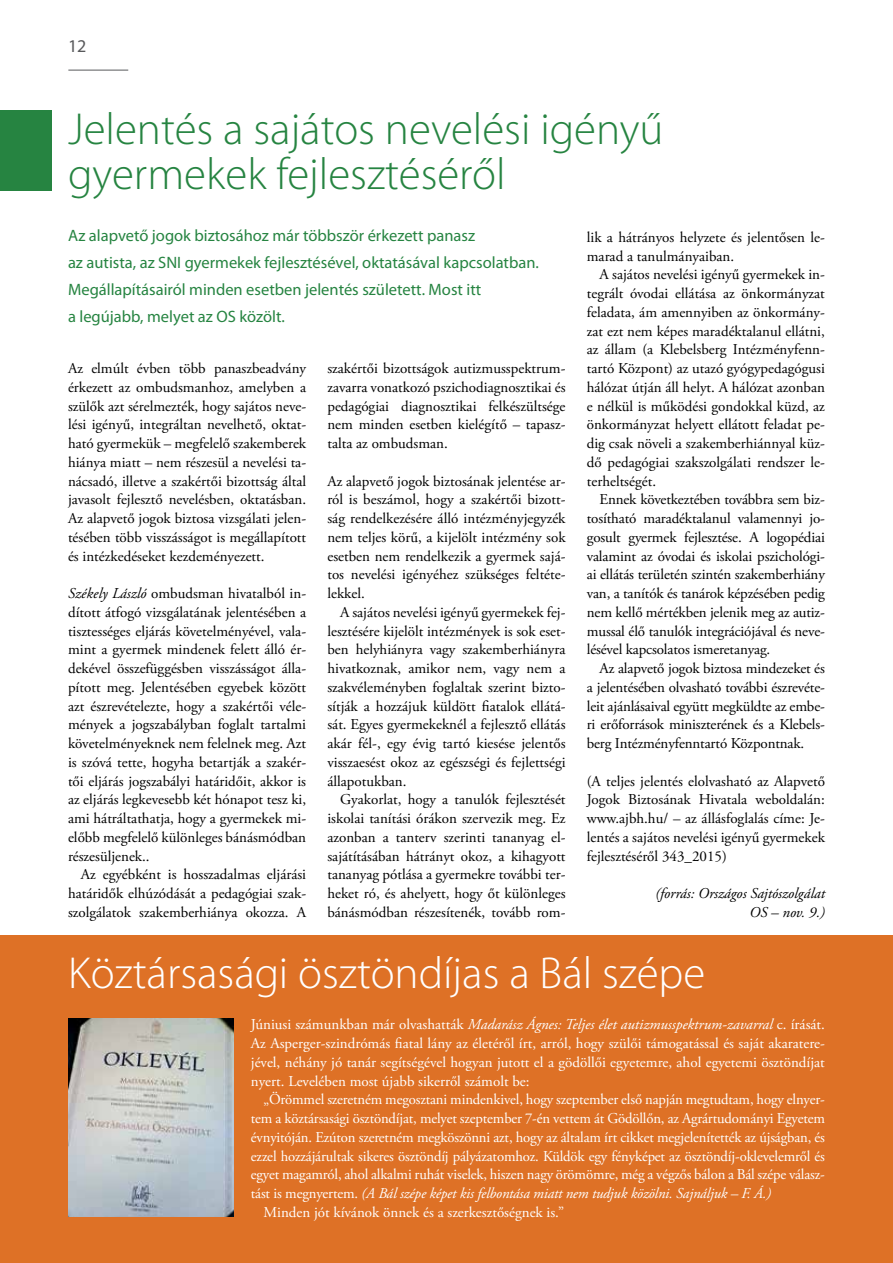
<style>
.page{position:relative;width:893px;height:1263px;background:#fff}
.page>*{position:absolute;margin:0;border:0;box-sizing:border-box;transform-origin:0 0}
.t1{font:300 45px/45px "Myriad Pro";color:#268441}
.t2{font:300 45px "Myriad Pro";color:#fff}
.t3{font:18px "Myriad Pro";color:#58595b}
.t4{font:16.5px/27px "Myriad Pro";color:#268441}
.t5{font:15px/18.8px "Adobe Garamond Pro";color:#000;text-align:justify}
.t6{font:15px/18.8px "Adobe Garamond Pro";letter-spacing:-.01em;color:#fff;text-align:justify}
.t7{font:italic 15px "Adobe Garamond Pro";letter-spacing:-.01em;color:#fff}
.t8{font:italic 15px/18.8px "Adobe Garamond Pro";color:#000;text-align:right}
.s1{font-style:italic}
.s2{font-style:normal}
</style>
<div class="page">
<hr style="left:68px;top:70px;width:60px;height:1px;background:#58595b">
<div style="left:0;top:111px;width:51px;height:80px;background:#268441"></div>
<div style="left:0;top:936px;width:893px;height:327px;background:#de7126"></div>
<img style="left:68px;top:1018px;width:166px;height:199px">
<p class="t3" style="left:68px;top:35px;width:20px">12</p>
<h1 class="t1" style="left:68px;top:106px;width:597px">Jelentés a sajátos nevelési igényű gyermekek fejlesztéséről</h1>
<p class="t4" style="left:68px;top:222px;width:472px">Az alapvető jogok biztosához már többször érkezett panasz<br>az autista, az SNI gyermekek fejlesztésével, oktatásával kapcsolatban.<br>Megállapításairól minden esetben jelentés született. Most itt<br>a legújabb, melyet az OS közölt.</p>
<p class="t5" style="left:587px;top:228px;width:240px">lik a hátrányos helyzete és jelentősen le&shy;marad a tanulmányaiban.</p>
<p class="t5" style="left:587px;top:266px;width:240px;text-indent:13px">A sajátos nevelési igényű gyermekek in&shy;tegrált óvodai ellátása az önkormányzat feladata, ám amennyiben az önkormány&shy;zat ezt nem képes maradéktalanul ellátni, az állam (a Klebelsberg Intézményfenn&shy;tartó Központ) az utazó gyógypedagógusi hálózat útján áll helyt. A hálózat azonban e nélkül is működési gondokkal küzd, az önkormányzat helyett ellátott feladat pe&shy;dig csak növeli a szakemberhiánnyal küz&shy;dő pedagógiai szakszolgálati rendszer le&shy;terheltségét.</p>
<p class="t5" style="left:587px;top:491px;width:240px;text-indent:13px">Ennek következtében továbbra sem biz&shy;tosítható maradéktalanul valamennyi jo&shy;gosult gyermek fejlesztése. A logopédiai valamint az óvodai és iskolai pszichológi&shy;ai ellátás területén szintén szakemberhiány van, a tanítók és tanárok képzésében pedig nem kellő mértékben jelenik meg az autiz&shy;mussal élő tanulók integrációjával és neve&shy;lésével kapcsolatos ismeretanyag.</p>
<p class="t5" style="left:587px;top:659px;width:240px;text-indent:13px">Az alapvető jogok biztosa mindezeket és a jelentésében olvasható további észrevéte&shy;leit ajánlásaival együtt megküldte az embe&shy;ri erőforrások miniszterének és a Klebels&shy;berg Intézményfenntartó Központnak.</p>
<p class="t5" style="left:587px;top:772px;width:240px">(A teljes jelentés elolvasható az Alapvető Jogok Biztosának Hivatala weboldalán: www.ajbh.hu/ – az állásfoglalás címe: Je&shy;lentés a sajátos nevelési igényű gyermekek fejlesztéséről 343_2015)</p>
<p class="t8" style="left:655px;top:884px;width:171px">(forrás: Országos Sajtószolgálat<br>OS – nov. 9.)</p>
<p class="t5" style="left:68px;top:359px;width:240px">Az elmúlt évben több panaszbeadvány érkezett az ombudsmanhoz, amelyben a szülők azt sérelmezték, hogy sajátos neve&shy;lési igényű, integráltan nevelhető, oktat&shy;ható gyermekük – megfelelő szakemberek hiánya miatt – nem részesül a nevelési ta&shy;nácsadó, illetve a szakértői bizottság által javasolt fejlesztő nevelésben, oktatásban.<br>Az alapvető jogok biztosa vizsgálati jelen&shy;tésében több visszásságot is megállapított és intézkedéseket kezdeményezett.</p>
<p class="t5" style="left:68px;top:584px;width:240px"><span class="s1">Székely László</span> ombudsman hivatalból in&shy;dított átfogó vizsgálatának jelentésében a tisztességes eljárás követelményével, vala&shy;mint a gyermek mindenek felett álló ér&shy;dekével összefüggésben visszásságot álla&shy;pított meg. Jelentésében egyebek között azt észrevételezte, hogy a szakértői véle&shy;mények a jogszabályban foglalt tartalmi követelményeknek nem felelnek meg. Azt is szóvá tette, hogyha betartják a szakér&shy;tői eljárás jogszabályi határidőit, akkor is az eljárás legkevesebb két hónapot tesz ki, ami hátráltathatja, hogy a gyermekek mi&shy;előbb megfelelő különleges bánásmódban részesüljenek..</p>
<p class="t5" style="left:68px;top:866px;width:240px;text-indent:13px">Az egyébként is hosszadalmas eljárási határidők elhúzódását a pedagógiai szak&shy;szolgálatok szakemberhiánya okozza. A</p>
<p class="t5" style="left:327px;top:359px;width:240px">szakértői bizottságok autizmusspektrum&shy;zavarra vonatkozó pszichodiagnosztikai és pedagógiai diagnosztikai felkészültsége nem minden esetben kielégítő – tapasz&shy;talta az ombudsman.</p>
<p class="t5" style="left:327px;top:472px;width:240px">Az alapvető jogok biztosának jelentése ar&shy;ról is beszámol, hogy a szakértői bizott&shy;ság rendelkezésére álló intézményjegyzék nem teljes körű, a kijelölt intézmény sok esetben nem rendelkezik a gyermek sajá&shy;tos nevelési igényéhez szükséges feltéte&shy;lekkel.</p>
<p class="t5" style="left:327px;top:603px;width:240px;text-indent:13px">A sajátos nevelési igényű gyermekek fej&shy;lesztésére kijelölt intézmények is sok eset&shy;ben helyhiányra vagy szakemberhiányra hivatkoznak, amikor nem, vagy nem a szakvéleményben foglaltak szerint bizto&shy;sítják a hozzájuk küldött fiatalok ellátá&shy;sát. Egyes gyermekeknél a fejlesztő ellátás akár fél-, egy évig tartó kiesése jelentős visszaesést okoz az egészségi és fejlettségi állapotukban.</p>
<p class="t5" style="left:327px;top:791px;width:240px;text-indent:13px">Gyakorlat, hogy a tanulók fejlesztését iskolai tanítási órákon szervezik meg. Ez azonban a tanterv szerinti tananyag el&shy;sajátításában hátrányt okoz, a kihagyott tananyag pótlása a gyermekre további ter&shy;heket ró, és ahelyett, hogy őt különleges bánásmódban részesítenék, tovább rom-</p>
<h1 class="t2" style="left:68px;top:946px;width:639px">Köztársasági ösztöndíjas a Bál szépe</h1>
<p class="t6" style="left:251px;top:1016px;width:576px">Júniusi számunkban már olvashatták <span class="s1">Madarász Ágnes: Teljes élet autizmusspektrum-zavarral</span> c. írását.<br>Az Asperger-szindrómás fiatal lány az életéről írt, arról, hogy szülői támogatással és saját akaratere&shy;jével, néhány jó tanár segítségével hogyan jutott el a gödöllői egyetemre, ahol egyetemi ösztöndíjat nyert. Levelében most újabb sikerről számolt be:</p>
<p class="t6" style="left:264px;top:1091px;width:563px">„Örömmel szeretném megosztani mindenkivel, hogy szeptember első napján megtudtam, hogy elnyer-</p>
<p class="t6" style="left:251px;top:1109px;width:576px">tem a köztársasági ösztöndíjat, melyet szeptember 7-én vettem át Gödöllőn, az Agrártudományi Egyetem</p>
<p class="t6" style="left:251px;top:1128px;width:576px">évnyitóján. Ezúton szeretném megköszönni azt, hogy az általam írt cikket megjelenítették az újságban, és</p>
<p class="t6" style="left:251px;top:1147px;width:576px">ezzel hozzájárultak sikeres ösztöndíj pályázatomhoz. Küldök egy fényképet az ösztöndíj-oklevelemről és</p>
<p class="t6" style="left:251px;top:1166px;width:576px">egyet magamról, ahol alkalmi ruhát viselek, hiszen nagy örömömre, még a végzős bálon a Bál szépe válasz-</p>
<p class="t7" style="left:251px;top:1184px;width:522px"><span class="s2">tást is megnyertem.</span> (A Bál szépe képet kis felbontása miatt nem tudjuk közölni. Sajnáljuk – F. Á.)</p>
<p class="t6" style="left:264px;top:1203px;width:302px">Minden jót kívánok önnek és a szerkesztőségnek is.”</p>
</div>
